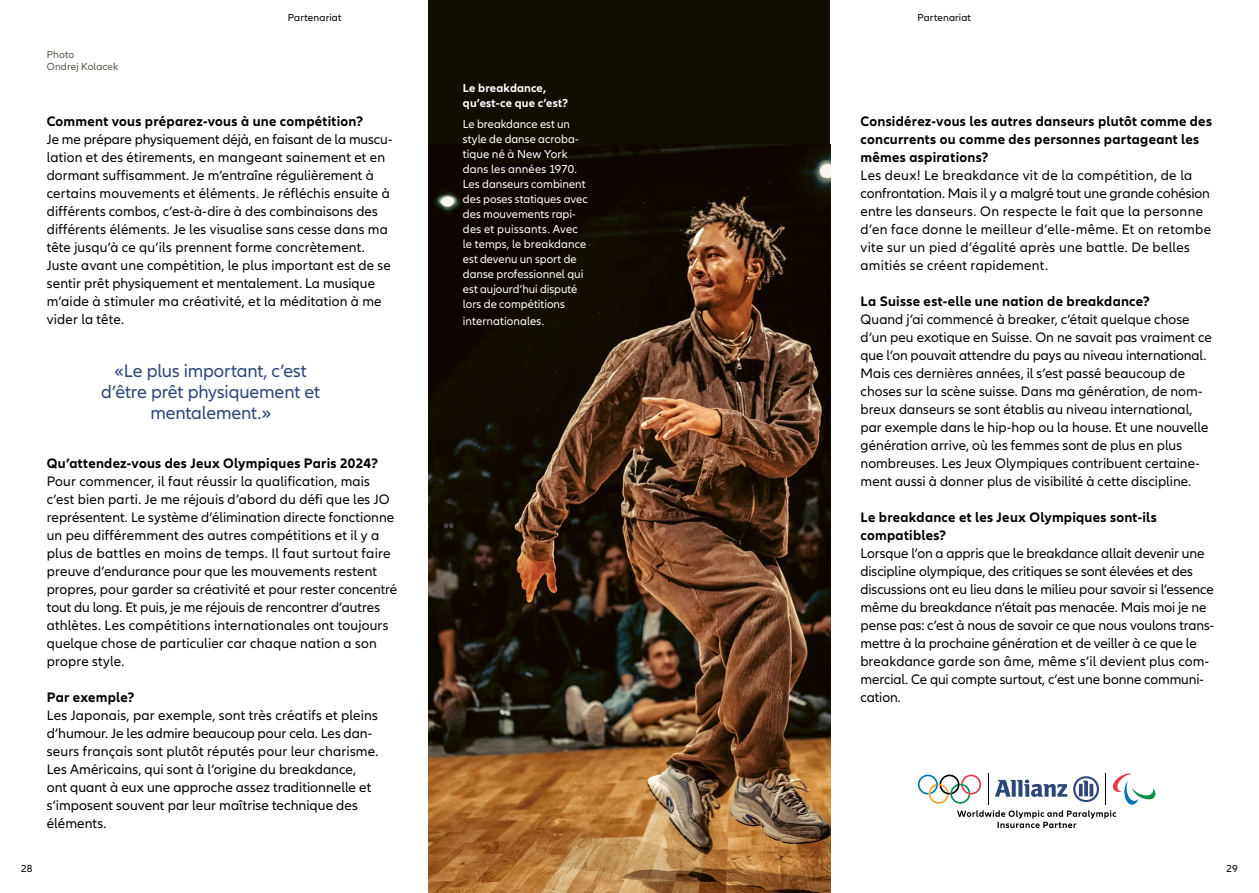
<style>
.page{position:relative;width:1259px;height:893px;background:#fff}
.page>*{position:absolute;margin:0;border:0;box-sizing:border-box;transform-origin:0 0}
.Lead{font:18.75px/21px "Allianz Neo";letter-spacing:-.01em;color:#2d4679;text-align:center}
.Lauftext{font:14.25px/18px "Allianz Neo";letter-spacing:.005em;color:#000}
.Lauftext-2{font:700 14.25px/18px "Allianz Neo";letter-spacing:.02em;color:#000}
.t1{font:12px/15px "Allianz Neo";color:#fff}
.t2{font:700 12px/15px "Allianz Neo";letter-spacing:.015em;color:#fff}
.Lead-2{font:10.5px "Allianz Neo";letter-spacing:.015em;color:#000}
.Lead-3{font:10.5px/12px "Allianz Neo";letter-spacing:.01em;color:#57544b}
</style>
<div class="page">
<div style="left:429px;top:0;width:401px;height:893px;background:#110d00"></div>
<img style="left:429px;top:144px;width:401px;height:749px">
<svg style="left:918px;top:773px;width:237px;height:55px"></svg>
<p class="Lead-3" style="left:47px;top:49px;width:73px">Photo<br>Ondrej Kolacek</p>
<p class="Lead-2" style="left:288px;top:11px;width:55px">Partenariat</p>
<p class="Lead-2" style="left:917px;top:11px;width:55px">Partenariat</p>
<p class="Lauftext-2" style="left:47px;top:113px;width:318px">Comment vous préparez-vous à une compétition?</p>
<p class="Lauftext" style="left:47px;top:131px;width:347px">Je me prépare physiquement déjà, en faisant de la muscu&shy;lation et des étirements, en mangeant sainement et en dormant suffisamment. Je m’entraîne régulièrement à certains mouvements et éléments. Je réfléchis ensuite à différents combos, c’est-à-dire à des combinaisons des différents éléments. Je les visualise sans cesse dans ma tête jusqu’à ce qu’ils prennent forme concrètement.<br>Juste avant une compétition, le plus important est de se sentir prêt physiquement et mentalement. La musique m’aide à stimuler ma créativité, et la méditation à me vider la tête.</p>
<p class="Lead" style="left:101px;top:361px;width:220px">«Le plus important, c’est d’être prêt physiquement et mentalement.»</p>
<p class="Lauftext-2" style="left:47px;top:455px;width:333px">Qu’attendez-vous des Jeux Olympiques Paris 2024?</p>
<p class="Lauftext" style="left:47px;top:473px;width:352px">Pour commencer, il faut réussir la qualification, mais c’est bien parti. Je me réjouis d’abord du défi que les JO représentent. Le système d’élimination directe fonctionne un peu différemment des autres compétitions et il y a plus de battles en moins de temps. Il faut surtout faire preuve d’endurance pour que les mouvements restent propres, pour garder sa créativité et pour rester concentré tout du long. Et puis, je me réjouis de rencontrer d’autres athlètes. Les compétitions internationales ont toujours quelque chose de particulier car chaque nation a son propre style.</p>
<p class="Lauftext-2" style="left:47px;top:689px;width:89px">Par exemple?</p>
<p class="Lauftext" style="left:47px;top:707px;width:333px">Les Japonais, par exemple, sont très créatifs et pleins d’humour. Je les admire beaucoup pour cela. Les dan&shy;seurs français sont plutôt réputés pour leur charisme.<br>Les Américains, qui sont à l’origine du breakdance, ont quant à eux une approche assez traditionnelle et s’imposent souvent par leur maîtrise technique des éléments.</p>
<p class="t2" style="left:463px;top:81px;width:107px">Le breakdance, qu’est-ce que c’est?</p>
<p class="t1" style="left:463px;top:117px;width:126px">Le breakdance est un style de danse acroba&shy;tique né à New York dans les années 1970.<br>Les danseurs combinent des poses statiques avec des mouvements rapi&shy;des et puissants. Avec le temps, le breakdance est devenu un sport de danse professionnel qui est aujourd’hui disputé lors de compétitions</p>
<p class="t1" style="left:463px;top:313px;width:83px">internationales.</p>
<p class="Lauftext-2" style="left:860px;top:113px;width:353px">Considérez-vous les autres danseurs plutôt comme des concurrents ou comme des personnes partageant les mêmes aspirations?</p>
<p class="Lauftext" style="left:860px;top:167px;width:352px">Les deux! Le breakdance vit de la compétition, de la confrontation. Mais il y a malgré tout une grande cohésion entre les danseurs. On respecte le fait que la personne d’en face donne le meilleur d’elle-même. Et on retombe vite sur un pied d’égalité après une battle. De belles amitiés se créent rapidement.</p>
<p class="Lauftext-2" style="left:860px;top:293px;width:291px">La Suisse est-elle une nation de breakdance?</p>
<p class="Lauftext" style="left:860px;top:311px;width:353px">Quand j’ai commencé à breaker, c’était quelque chose d’un peu exotique en Suisse. On ne savait pas vraiment ce que l’on pouvait attendre du pays au niveau international.<br>Mais ces dernières années, il s’est passé beaucoup de choses sur la scène suisse. Dans ma génération, de nom&shy;breux danseurs se sont établis au niveau international, par exemple dans le hip-hop ou la house. Et une nouvelle génération arrive, où les femmes sont de plus en plus nombreuses. Les Jeux Olympiques contribuent certaine&shy;ment aussi à donner plus de visibilité à cette discipline.</p>
<p class="Lauftext-2" style="left:860px;top:509px;width:298px">Le breakdance et les Jeux Olympiques sont-ils compatibles?</p>
<p class="Lauftext" style="left:860px;top:545px;width:355px">Lorsque l’on a appris que le breakdance allait devenir une discipline olympique, des critiques se sont élevées et des discussions ont eu lieu dans le milieu pour savoir si l’essence même du breakdance n’était pas menacée. Mais moi je ne pense pas: c’est à nous de savoir ce que nous voulons trans-</p>
<p class="Lauftext" style="left:860px;top:635px;width:350px">mettre à la prochaine génération et de veiller à ce que le breakdance garde son âme, même s’il devient plus com&shy;mercial. Ce qui compte surtout, c’est une bonne communi&shy;cation.</p>
<p class="Lead-2" style="left:21px;top:862px;width:13px">28</p>
<p class="Lead-2" style="left:1226px;top:862px;width:13px">29</p>
</div>
